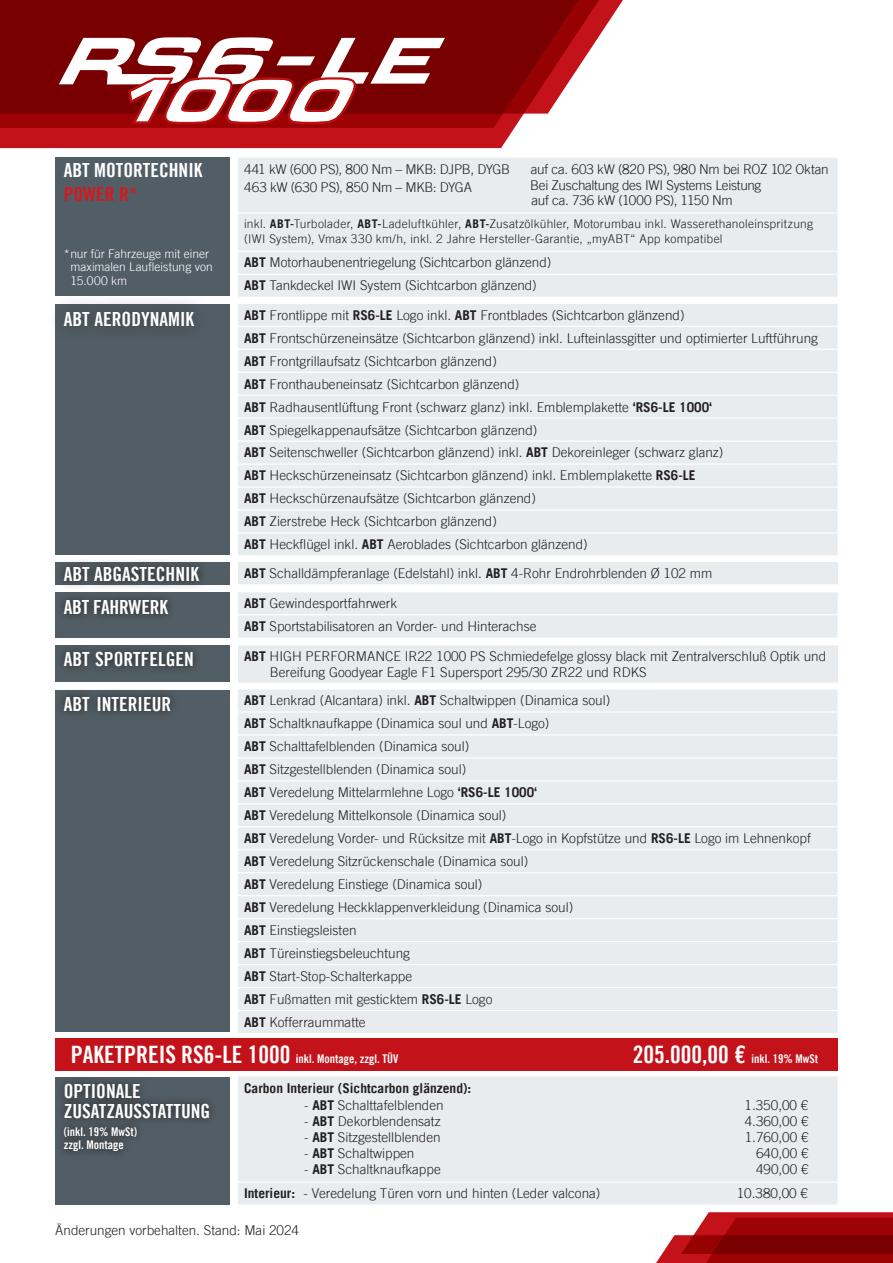
<style>
.page{position:relative;width:893px;height:1263px;background:#fff}
.page>*{position:absolute;margin:0;border:0;box-sizing:border-box;transform-origin:0 0}
.t1{font:19.5px/19.5px "Trade Gothic LT Bold Cond Twenty";color:#fff}
.t2{font:19.5px "Trade Gothic LT Bold Cond Twenty";color:#d7171f}
.t3{font:300 13.5px/23px "Trade Gothic LT";color:#231f20}
.t4{font:300 13.5px/15px "Trade Gothic LT";letter-spacing:-.02em;color:#231f20}
.t5{font:700 13.5px "Trade Gothic LT";color:#231f20}
.t6{font:300 12px/15px "Trade Gothic LT";letter-spacing:.02em;color:#231f20}
.t7{font:12px/13.5px "Trade Gothic LT Bold Cond Twenty";color:#fff}
.t8{font:300 12px/13.5px "Trade Gothic LT";color:#fff}
.s1{font-weight:700}
.s2{font-size:24px}
</style>
<div class="page">
<div style="left:0;top:128px;width:515px;height:20px;background:#c4121a"></div>
<svg style="left:0;top:114px;width:524px;height:14px;fill:#9d0305"></svg>
<svg style="left:0;top:0;width:623px;height:114px;fill:#780000"></svg>
<svg style="left:59px;top:37px;width:386px;height:87px"></svg>
<div style="left:55px;top:158px;width:175px;height:138px;background:#525e65"></div>
<svg style="left:656px;top:1212px;width:237px;height:51px"></svg>
<div style="left:238px;top:158px;width:600px;height:139px;background:#e9ecee"></div>
<hr style="left:238px;top:212px;width:600px;height:2px;background:#fff">
<hr style="left:238px;top:251px;width:600px;height:1px;background:#fff">
<hr style="left:238px;top:274px;width:600px;height:1px;background:#fff">
<div style="left:238px;top:304px;width:600px;height:251px;background:#e9ecee"></div>
<hr style="left:238px;top:326px;width:600px;height:1px;background:#fff">
<hr style="left:238px;top:349px;width:600px;height:1px;background:#fff">
<hr style="left:238px;top:372px;width:600px;height:1px;background:#fff">
<hr style="left:238px;top:395px;width:600px;height:1px;background:#fff">
<hr style="left:238px;top:418px;width:600px;height:1px;background:#fff">
<hr style="left:238px;top:441px;width:600px;height:1px;background:#fff">
<hr style="left:238px;top:463px;width:600px;height:2px;background:#fff">
<hr style="left:238px;top:486px;width:600px;height:2px;background:#fff">
<hr style="left:238px;top:509px;width:600px;height:2px;background:#fff">
<hr style="left:238px;top:532px;width:600px;height:1px;background:#fff">
<div style="left:55px;top:304px;width:175px;height:251px;background:#525e65"></div>
<div style="left:47px;top:294px;width:164px;height:51px;background:#231f20;opacity:.75"></div>
<div style="left:238px;top:562px;width:600px;height:23px;background:#e9ecee"></div>
<hr style="left:238px;top:584px;width:600px;height:1px;background:#fff">
<div style="left:55px;top:562px;width:175px;height:23px;background:#525e65"></div>
<div style="left:55px;top:558px;width:153px;height:32px;background:#231f20;opacity:.75"></div>
<div style="left:238px;top:592px;width:600px;height:46px;background:#e9ecee"></div>
<hr style="left:238px;top:614px;width:600px;height:1px;background:#fff">
<div style="left:55px;top:592px;width:175px;height:46px;background:#525e65"></div>
<div style="left:55px;top:591px;width:122px;height:33px;background:#231f20;opacity:.75"></div>
<div style="left:55px;top:645px;width:175px;height:37px;background:#525e65"></div>
<div style="left:238px;top:645px;width:600px;height:38px;background:#e9ecee"></div>
<div style="left:55px;top:643px;width:147px;height:32px;background:#231f20;opacity:.75"></div>
<div style="left:55px;top:690px;width:175px;height:342px;background:#525e65"></div>
<div style="left:55px;top:687px;width:124px;height:33px;background:#231f20;opacity:.75"></div>
<div style="left:238px;top:1076px;width:600px;height:128px;background:#e9ecee"></div>
<hr style="left:238px;top:1181px;width:600px;height:2px;background:#fff">
<div style="left:55px;top:1037px;width:783px;height:33px;background:#c4121a"></div>
<div style="left:55px;top:1077px;width:175px;height:128px;background:#525e65"></div>
<div style="left:55px;top:1075px;width:163px;height:86px;background:#231f20;opacity:.75"></div>
<div style="left:238px;top:690px;width:600px;height:343px;background:#e9ecee"></div>
<hr style="left:238px;top:711px;width:600px;height:1px;background:#fff">
<hr style="left:238px;top:734px;width:600px;height:1px;background:#fff">
<hr style="left:238px;top:757px;width:600px;height:1px;background:#fff">
<hr style="left:238px;top:780px;width:600px;height:1px;background:#fff">
<hr style="left:238px;top:803px;width:600px;height:1px;background:#fff">
<hr style="left:238px;top:826px;width:600px;height:1px;background:#fff">
<hr style="left:238px;top:849px;width:600px;height:1px;background:#fff">
<hr style="left:238px;top:872px;width:600px;height:1px;background:#fff">
<hr style="left:238px;top:895px;width:600px;height:1px;background:#fff">
<hr style="left:238px;top:918px;width:600px;height:1px;background:#fff">
<hr style="left:238px;top:941px;width:600px;height:1px;background:#fff">
<hr style="left:238px;top:964px;width:600px;height:1px;background:#fff">
<hr style="left:238px;top:987px;width:600px;height:1px;background:#fff">
<hr style="left:238px;top:1010px;width:600px;height:1px;background:#fff">
<h1 class="t1" style="left:64px;top:161px;width:140px">ABT MOTORTECHNIK</h1>
<h1 class="t2" style="left:64px;top:182px;width:75px">POWER R*</h1>
<p class="t8" style="left:70px;top:247px;width:144px;text-indent:-7px">* nur für Fahrzeuge mit einer maximalen Laufleistung von<br>15.000 km</p>
<h1 class="t1" style="left:64px;top:310px;width:132px">ABT AERODYNAMIK</h1>
<p class="t4" style="left:244px;top:161px;width:268px">441 kW (600 PS), 800 Nm – MKB: DJPB, DYGB</p>
<p class="t3" style="left:531px;top:157px;width:299px">auf ca. 603 kW (820 PS), 980 Nm bei ROZ 102 Oktan</p>
<p class="t3" style="left:244px;top:175px;width:229px">463 kW (630 PS), 850 Nm – MKB: DYGA</p>
<p class="t4" style="left:530px;top:178px;width:233px">Bei Zuschaltung des IWI Systems Leistung auf ca. 736 kW (1000 PS), 1150 Nm</p>
<p class="t6" style="left:244px;top:216px;width:570px">inkl. <span class="s1">ABT-</span>Turbolader, <span class="s1">ABT-</span>Ladeluftkühler, <span class="s1">ABT-</span>Zusatzölkühler, Motorumbau inkl. Wasserethanoleinspritzung (IWI System), Vmax 330 km/h, inkl. 2 Jahre Hersteller-Garantie, „myABT“ App kompatibel</p>
<p class="t3" style="left:244px;top:251px;width:309px"><span class="s1">ABT</span> Motorhaubenentriegelung (Sichtcarbon glänzend)<br><span class="s1">ABT</span> Tankdeckel IWI System (Sichtcarbon glänzend)</p>
<p class="t3" style="left:244px;top:303px;width:575px"><span class="s1">ABT</span> Frontlippe mit <span class="s1">RS6-LE</span> Logo inkl. <span class="s1">ABT</span> Frontblades (Sichtcarbon glänzend)<br><span class="s1">ABT</span> Frontschürzeneinsätze (Sichtcarbon glänzend) inkl. Lufteinlassgitter und optimierter Luftführung <span class="s1">ABT</span> Frontgrillaufsatz (Sichtcarbon glänzend)<br><span class="s1">ABT</span> Fronthaubeneinsatz (Sichtcarbon glänzend)<br><span class="s1">ABT</span> Radhausentlüftung Front (schwarz glanz) inkl. Emblemplakette <span class="s1">‘RS6-LE 1000‘<br>ABT</span> Spiegelkappenaufsätze (Sichtcarbon glänzend)<br><span class="s1">ABT</span> Seitenschweller (Sichtcarbon glänzend) inkl. <span class="s1">ABT</span> Dekoreinleger (schwarz glanz)<br><span class="s1">ABT</span> Heckschürzeneinsatz (Sichtcarbon glänzend) inkl. Emblemplakette <span class="s1">RS6-LE<br>ABT</span> Heckschürzenaufsätze (Sichtcarbon glänzend)<br><span class="s1">ABT</span> Zierstrebe Heck (Sichtcarbon glänzend)<br><span class="s1">ABT</span> Heckflügel inkl. <span class="s1">ABT</span> Aeroblades (Sichtcarbon glänzend)</p>
<h1 class="t1" style="left:64px;top:564px;width:137px">ABT ABGASTECHNIK</h1>
<p class="t3" style="left:244px;top:562px;width:470px"><span class="s1">ABT</span> Schalldämpferanlage (Edelstahl) inkl. <span class="s1">ABT</span> 4-Rohr Endrohrblenden Ø 102 mm</p>
<p class="t3" style="left:244px;top:592px;width:294px"><span class="s1">ABT</span> Gewindesportfahrwerk<br><span class="s1">ABT</span> Sportstabilisatoren an Vorder- und Hinterachse</p>
<h1 class="t1" style="left:64px;top:597px;width:106px">ABT FAHRWERK</h1>
<h1 class="t1" style="left:64px;top:649px;width:132px">ABT SPORTFELGEN</h1>
<h1 class="t1" style="left:64px;top:694px;width:109px">ABT INTERIEUR</h1>
<p class="t3" style="left:270px;top:648px;width:558px;line-height:16.2px;text-indent:-26px"><span class="s1">ABT</span> HIGH PERFORMANCE IR22 1000 PS Schmiedefelge glossy black mit Zentralverschluß Optik und<br>Bereifung Goodyear Eagle F1 Supersport 295/30 ZR22 und RDKS</p>
<p class="t3" style="left:244px;top:689px;width:568px"><span class="s1">ABT</span> Lenkrad (Alcantara) inkl. <span class="s1">ABT</span> Schaltwippen (Dinamica soul)<br><span class="s1">ABT</span> Schaltknaufkappe (Dinamica soul und <span class="s1">ABT</span>-Logo)<br><span class="s1">ABT</span> Schalttafelblenden (Dinamica soul)<br><span class="s1">ABT</span> Sitzgestellblenden (Dinamica soul)<br><span class="s1">ABT</span> Veredelung Mittelarmlehne Logo <span class="s1">‘RS6-LE 1000‘<br>ABT</span> Veredelung Mittelkonsole (Dinamica soul)<br><span class="s1">ABT</span> Veredelung Vorder- und Rücksitze mit <span class="s1">ABT</span>-Logo in Kopfstütze und <span class="s1">RS6-LE</span> Logo im Lehnenkopf <span class="s1">ABT</span> Veredelung Sitzrückenschale (Dinamica soul)<br><span class="s1">ABT</span> Veredelung Einstiege (Dinamica soul)<br><span class="s1">ABT</span> Veredelung Heckklappenverkleidung (Dinamica soul)<br><span class="s1">ABT</span> Einstiegsleisten<br><span class="s1">ABT</span> Türeinstiegsbeleuchtung<br><span class="s1">ABT</span> Start-Stop-Schalterkappe<br><span class="s1">ABT</span> Fußmatten mit gesticktem <span class="s1">RS6-LE</span> Logo<br><span class="s1">ABT</span> Kofferraummatte</p>
<p class="t7" style="left:71px;top:1052px;width:329px"><span class="s2">PAKETPREIS RS6-LE 1000</span> inkl. Montage, zzgl. TÜV</p>
<p class="t7" style="left:633px;top:1052px;width:187px"><span class="s2">205.000,00 €</span> inkl. 19% MwSt</p>
<h1 class="t1" style="left:64px;top:1081px;width:148px">OPTIONALE<br>ZUSATZAUSSTATTUNG</h1>
<p class="t7" style="left:64px;top:1125px;width:75px">(inkl. 19% MwSt) zzgl. Montage</p>
<p class="t5" style="left:244px;top:1080px;width:229px">Carbon Interieur (Sichtcarbon glänzend):</p>
<p class="t3" style="left:304px;top:1093px;width:141px">- <span class="s1">ABT</span> Schalttafelblenden</p>
<p class="t3" style="left:744px;top:1093px;width:65px">1.350,00 €</p>
<p class="t3" style="left:304px;top:1109px;width:138px">- <span class="s1">ABT</span> Dekorblendensatz</p>
<p class="t3" style="left:745px;top:1109px;width:65px">4.360,00 €</p>
<p class="t3" style="left:304px;top:1125px;width:138px">- <span class="s1">ABT</span> Sitzgestellblenden</p>
<p class="t3" style="left:745px;top:1125px;width:65px">1.760,00 €</p>
<p class="t3" style="left:304px;top:1142px;width:112px">- <span class="s1">ABT</span> Schaltwippen</p>
<p class="t3" style="left:756px;top:1142px;width:54px">640,00 €</p>
<p class="t3" style="left:304px;top:1158px;width:138px">- <span class="s1">ABT</span> Schaltknaufkappe</p>
<p class="t3" style="left:756px;top:1158px;width:54px">490,00 €</p>
<p class="t3" style="left:244px;top:1182px;width:358px"><span class="s1">Interieur:</span> - Veredelung Türen vorn und hinten (Leder valcona)</p>
<p class="t3" style="left:737px;top:1182px;width:73px">10.380,00 €</p>
<p class="t3" style="left:55px;top:1218px;width:245px">Änderungen vorbehalten. Stand: Mai 2024</p>
</div>
